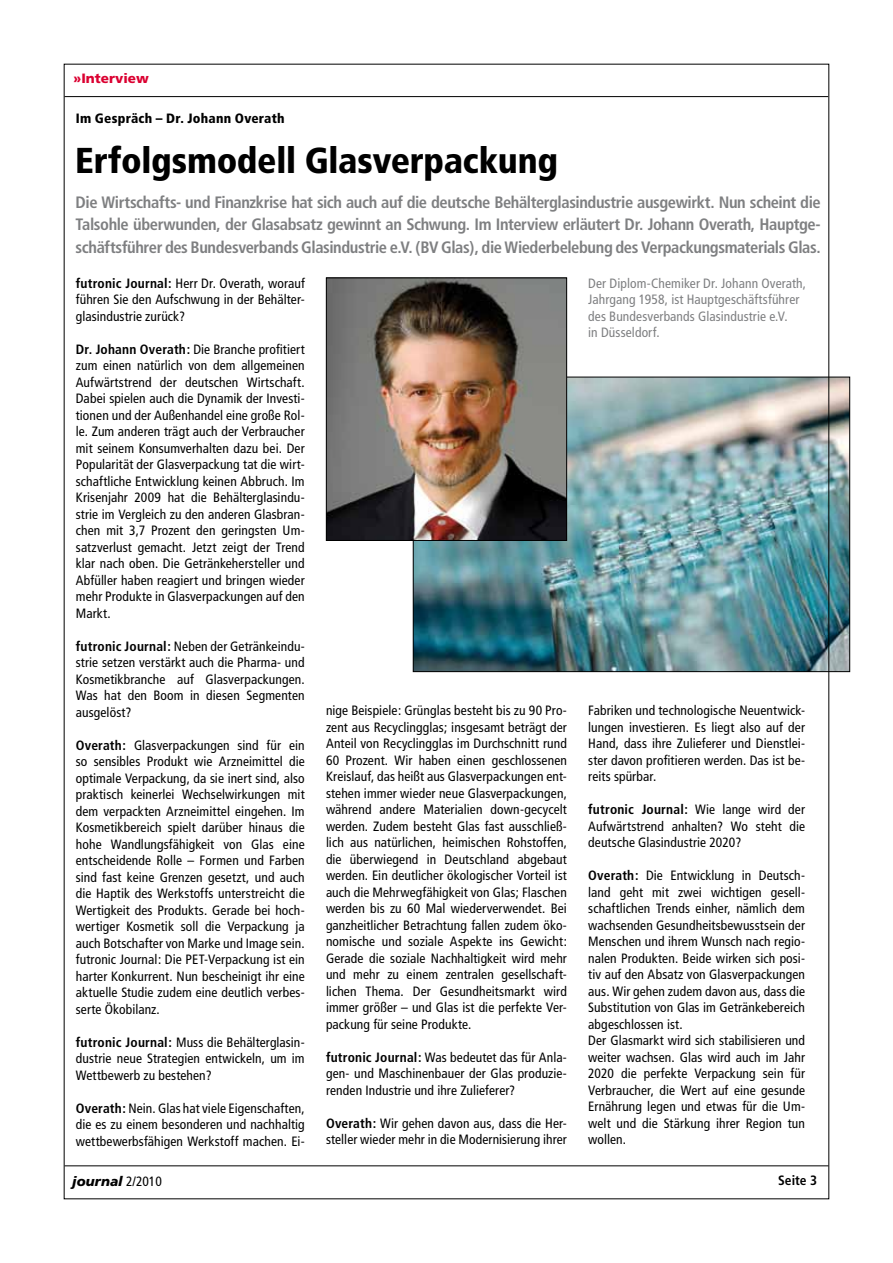
<style>
.page{position:relative;width:893px;height:1263px;background:#fff}
.page>*{position:absolute;margin:0;border:0;box-sizing:border-box;transform-origin:0 0}
.t1{font:900 condensed 36px "Frutiger";letter-spacing:-.005em;color:#000}
.t2{font:700 condensed 16.5px/22.5px "Frutiger";letter-spacing:-.025em;color:#7e7f81;text-align:justify}
.t3{font:condensed 13.5px/16.5px "Frutiger";letter-spacing:.01em;color:#000;text-align:justify}
.t4{font:condensed 13.5px/16.5px "Frutiger";letter-spacing:.01em;color:#7e7f81}
.t5{font:900 condensed 13.5px "Frutiger";letter-spacing:.02em;color:#000}
.t6{font:italic 900 13.5px "Frutiger";color:#000}
.t7{font:900 13.5px "Frutiger";color:#db0031}
.t8{font:700 condensed 13.5px "Frutiger";color:#000}
.s1{font-weight:700}
.s2{font-weight:400;font-style:normal;font-stretch:condensed}
</style>
<div class="page">
<img style="left:415px;top:379px;width:433px;height:291px">
<hr style="left:64px;top:96px;width:764px;height:1px;background:#000">
<hr style="left:65px;top:1165px;width:763px;height:1px;background:#000">
<img style="left:328px;top:280px;width:237px;height:259px">
<div style="left:326px;top:278px;width:241px;height:263px;border:1px solid #000"></div>
<p class="t7" style="left:73px;top:70px;width:77px">»Interview</p>
<p class="t5" style="left:76px;top:110px;width:210px">Im Gespräch – Dr. Johann Overath</p>
<h1 class="t1" style="left:75px;top:139px;width:485px">Erfolgsmodell Glasverpackung</h1>
<p class="t2" style="left:76px;top:191px;width:747px">Die Wirtschafts- und Finanzkrise hat sich auch auf die deutsche Behälterglasindustrie ausgewirkt. Nun scheint die Talsohle überwunden, der Glasabsatz gewinnt an Schwung. Im Interview erläutert Dr. Johann Overath, Hauptge&shy;schäftsführer des Bundesverbands Glasindustrie e.V. (BV Glas), die Wiederbelebung des Verpackungsmaterials Glas.</p>
<p class="t3" style="left:76px;top:275px;width:230px"><span class="s1">futronic Journal:</span> Herr Dr. Overath, worauf führen Sie den Aufschwung in der Behälter&shy;glasindustrie zurück?</p>
<p class="t3" style="left:76px;top:341px;width:230px"><span class="s1">Dr. Johann Overath:</span> Die Branche profitiert zum einen natürlich von dem allgemeinen Aufwärtstrend der deutschen Wirtschaft.<br>Dabei spielen auch die Dynamik der Investi&shy;tionen und der Außenhandel eine große Rol&shy;le. Zum anderen trägt auch der Verbraucher mit seinem Konsumverhalten dazu bei. Der Popularität der Glasverpackung tat die wirt&shy;schaftliche Entwicklung keinen Abbruch. Im Krisenjahr 2009 hat die Behälterglasindu&shy;strie im Vergleich zu den anderen Glasbran&shy;chen mit 3,7 Prozent den geringsten Um&shy;satzverlust gemacht. Jetzt zeigt der Trend klar nach oben. Die Getränkehersteller und Abfüller haben reagiert und bringen wieder mehr Produkte in Glasverpackungen auf den Markt.</p>
<p class="t3" style="left:76px;top:638px;width:230px"><span class="s1">futronic Journal:</span> Neben der Getränkeindu&shy;strie setzen verstärkt auch die Pharma- und Kosmetikbranche auf Glasverpackungen.<br>Was hat den Boom in diesen Segmenten ausgelöst?</p>
<p class="t3" style="left:76px;top:737px;width:230px"><span class="s1">Overath:</span> Glasverpackungen sind für ein so sensibles Produkt wie Arzneimittel die optimale Verpackung, da sie inert sind, also praktisch keinerlei Wechselwirkungen mit dem verpackten Arzneimittel eingehen. Im Kosmetikbereich spielt darüber hinaus die hohe Wandlungsfähigkeit von Glas eine entscheidende Rolle – Formen und Farben sind fast keine Grenzen gesetzt, und auch die Haptik des Werkstoffs unterstreicht die Wertigkeit des Produkts. Gerade bei hoch&shy;wertiger Kosmetik soll die Verpackung ja auch Botschafter von Marke und Image sein. futronic Journal: Die PET-Verpackung ist ein harter Konkurrent. Nun bescheinigt ihr eine aktuelle Studie zudem eine deutlich verbes&shy;serte Ökobilanz.</p>
<p class="t3" style="left:76px;top:1034px;width:230px"><span class="s1">futronic Journal:</span> Muss die Behälterglasin&shy;dustrie neue Strategien entwickeln, um im Wettbewerb zu bestehen?</p>
<p class="t3" style="left:76px;top:1100px;width:230px"><span class="s1">Overath:</span> Nein. Glas hat viele Eigenschaften, die es zu einem besonderen und nachhaltig wettbewerbsfähigen Werkstoff machen. Ei-</p>
<p class="t4" style="left:588px;top:275px;width:219px">Der Diplom-Chemiker Dr. Johann Overath, Jahrgang 1958, ist Hauptgeschäftsführer des Bundesverbands Glasindustrie e.V.<br>in Düsseldorf.</p>
<p class="t3" style="left:588px;top:702px;width:218px">Fabriken und technologische Neuentwick&shy;lungen investieren. Es liegt also auf der Hand, dass ihre Zulieferer und Dienstlei&shy;ster davon profitieren werden. Das ist be&shy;reits spürbar.</p>
<p class="t3" style="left:588px;top:801px;width:218px"><span class="s1">futronic Journal:</span> Wie lange wird der Aufwärtstrend anhalten? Wo steht die deutsche Glasindustrie 2020?</p>
<p class="t3" style="left:588px;top:867px;width:218px;text-align:left"><span class="s1">Overath:</span> Die Entwicklung in Deutsch&shy;land geht mit zwei wichtigen gesell&shy;schaftlichen Trends einher, nämlich dem wachsenden Gesundheitsbewusstsein der Menschen und ihrem Wunsch nach regio&shy;nalen Produkten. Beide wirken sich posi&shy;tiv auf den Absatz von Glasverpackungen aus. Wir gehen zudem davon aus, dass die Substitution von Glas im Getränkebereich abgeschlossen ist.<br>Der Glasmarkt wird sich stabilisieren und weiter wachsen. Glas wird auch im Jahr 2020 die perfekte Verpackung sein für Verbraucher, die Wert auf eine gesunde Ernährung legen und etwas für die Um&shy;welt und die Stärkung ihrer Region tun wollen.</p>
<p class="t3" style="left:326px;top:702px;width:242px">nige Beispiele: Grünglas besteht bis zu 90 Pro&shy;zent aus Recyclingglas; insgesamt beträgt der Anteil von Recyclingglas im Durchschnitt rund 60 Prozent. Wir haben einen geschlossenen Kreislauf, das heißt aus Glasverpackungen ent&shy;stehen immer wieder neue Glasverpackungen, während andere Materialien down-gecycelt werden. Zudem besteht Glas fast ausschließ&shy;lich aus natürlichen, heimischen Rohstoffen, die überwiegend in Deutschland abgebaut werden. Ein deutlicher ökologischer Vorteil ist auch die Mehrwegfähigkeit von Glas; Flaschen werden bis zu 60 Mal wiederverwendet. Bei ganzheitlicher Betrachtung fallen zudem öko&shy;nomische und soziale Aspekte ins Gewicht:<br>Gerade die soziale Nachhaltigkeit wird mehr und mehr zu einem zentralen gesellschaft&shy;lichen Thema. Der Gesundheitsmarkt wird immer größer – und Glas ist die perfekte Ver&shy;packung für seine Produkte.</p>
<p class="t3" style="left:326px;top:1049px;width:242px"><span class="s1">futronic Journal:</span> Was bedeutet das für Anla&shy;gen- und Maschinenbauer der Glas produzie&shy;renden Industrie und ihre Zulieferer?</p>
<p class="t3" style="left:326px;top:1115px;width:242px"><span class="s1">Overath:</span> Wir gehen davon aus, dass die Her&shy;steller wieder mehr in die Modernisierung ihrer</p>
<p class="t6" style="left:72px;top:1173px;width:91px">journal <span class="s2">2/2010</span></p>
<p class="t8" style="left:778px;top:1172px;width:41px">Seite 3</p>
</div>
